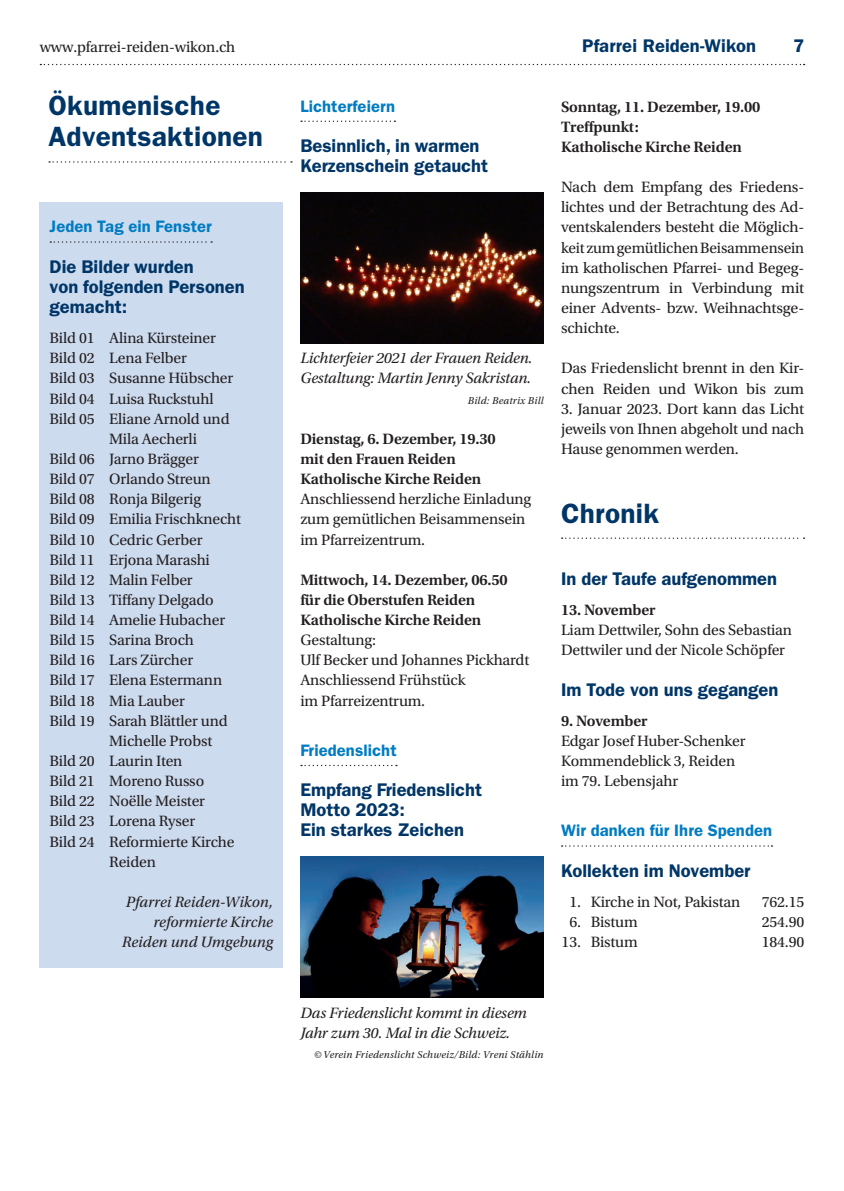
<style>
.page{position:relative;width:844px;height:1191px;background:#fff}
.page>*{position:absolute;margin:0;border:0;box-sizing:border-box;transform-origin:0 0}
.t1{font:600 28px/31.5px "ITC Franklin Gothic Std";letter-spacing:.01em;color:#003667}
.t2{font:600 18.38px/20.1px "ITC Franklin Gothic Std";color:#003667}
.t3{font:600 16.62px "ITC Franklin Gothic Std";letter-spacing:.005em;color:#007cc2}
.t4{font:15.75px/20.1px "Utopia Std";letter-spacing:-.01em;color:#231f20}
.t5{font:600 15.75px/20.1px "Utopia Std";letter-spacing:-.01em;color:#231f20}
.t6{font:italic 15.75px/20.1px "Utopia Std";letter-spacing:-.01em;color:#231f20}
.t7{font:italic 10.5px "Utopia Std";letter-spacing:.02em;color:#231f20}
</style>
<div class="page">
<svg style="left:40px;top:64px;width:764px;height:1px"></svg>
<svg style="left:49px;top:161px;width:243px;height:2px"></svg>
<svg style="left:301px;top:121px;width:94px;height:1px"></svg>
<svg style="left:301px;top:765px;width:96px;height:1px"></svg>
<svg style="left:561px;top:537px;width:243px;height:2px"></svg>
<svg style="left:561px;top:845px;width:211px;height:1px"></svg>
<div style="left:40px;top:202px;width:243px;height:765px;background:#cddbef"></div>
<svg style="left:50px;top:241px;width:162px;height:2px"></svg>
<img style="left:300px;top:192px;width:243px;height:151px">
<img style="left:300px;top:856px;width:243px;height:141px">
<p class="t4" style="left:40px;top:37px;width:197px">www.pfarrei-reiden-wikon.ch</p>
<p class="t2" style="left:582px;top:36px;width:175px">Pfarrei Reiden-Wikon</p>
<p class="t2" style="left:793px;top:36px;width:13px">7</p>
<h1 class="t1" style="left:48px;top:90px;width:216px">Ökumenische<br>Adventsaktionen</h1>
<p class="t3" style="left:300px;top:96px;width:96px">Lichterfeiern</p>
<p class="t5" style="left:561px;top:97px;width:201px">Sonntag, 11. Dezember, 19.00<br>Treffpunkt:<br>Katholische Kirche Reiden</p>
<p class="t4" style="left:561px;top:177px;width:245px;text-align:justify">Nach dem Empfang des Friedens&shy;lichtes und der Betrachtung des Ad&shy;ventskalenders besteht die Möglich&shy;keit zum gemütlichen Beisammensein im katholischen Pfarrei- und Begeg&shy;nungszentrum in Verbindung mit einer Advents- bzw. Weihnachtsge&shy;schichte.</p>
<p class="t4" style="left:561px;top:358px;width:245px">Das Friedenslicht brennt in den Kir&shy;chen Reiden und Wikon bis zum</p>
<p class="t4" style="left:561px;top:399px;width:245px;text-align:justify">3. Januar 2023. Dort kann das Licht jeweils von Ihnen abgeholt und nach Hause genommen werden.</p>
<p class="t2" style="left:300px;top:136px;width:189px">Besinnlich, in warmen<br>Kerzenschein getaucht</p>
<p class="t3" style="left:50px;top:217px;width:164px">Jeden Tag ein Fenster</p>
<p class="t2" style="left:50px;top:256px;width:196px">Die Bilder wurden<br>von folgenden Personen gemacht:</p>
<p class="t4" style="left:50px;top:328px;width:168px">Bild 01 Alina Kürsteiner</p>
<p class="t4" style="left:50px;top:348px;width:139px">Bild 02 Lena Felber</p>
<p class="t4" style="left:50px;top:368px;width:185px">Bild 03 Susanne Hübscher</p>
<p class="t4" style="left:50px;top:389px;width:165px">Bild 04 Luisa Ruckstuhl</p>
<p class="t4" style="left:50px;top:409px;width:181px">Bild 05 Eliane Arnold und</p>
<p class="t4" style="left:109px;top:429px;width:89px">Mila Aecherli</p>
<p class="t4" style="left:50px;top:449px;width:151px">Bild 06 Jarno Brägger</p>
<p class="t4" style="left:50px;top:469px;width:162px">Bild 07 Orlando Streun</p>
<p class="t4" style="left:50px;top:489px;width:153px">Bild 08 Ronja Bilgerig</p>
<p class="t4" style="left:50px;top:509px;width:193px">Bild 09 Emilia Frischknecht</p>
<p class="t4" style="left:50px;top:529px;width:154px">Bild 10 Cedric Gerber</p>
<p class="t4" style="left:50px;top:550px;width:162px">Bild 11 Erjona Marashi</p>
<p class="t4" style="left:50px;top:570px;width:145px">Bild 12 Malin Felber</p>
<p class="t4" style="left:50px;top:590px;width:166px">Bild 13 Tiffany Delgado</p>
<p class="t4" style="left:50px;top:610px;width:177px">Bild 14 Amelie Hubacher</p>
<p class="t4" style="left:50px;top:630px;width:146px">Bild 15 Sarina Broch</p>
<p class="t4" style="left:50px;top:650px;width:145px">Bild 16 Lars Zürcher</p>
<p class="t4" style="left:50px;top:670px;width:174px">Bild 17 Elena Estermann</p>
<p class="t4" style="left:50px;top:690px;width:137px">Bild 18 Mia Lauber</p>
<p class="t4" style="left:50px;top:711px;width:179px">Bild 19 Sarah Blättler und</p>
<p class="t4" style="left:109px;top:731px;width:104px">Michelle Probst</p>
<p class="t4" style="left:50px;top:751px;width:134px">Bild 20 Laurin Iten</p>
<p class="t4" style="left:50px;top:771px;width:156px">Bild 21 Moreno Russo</p>
<p class="t4" style="left:50px;top:791px;width:157px">Bild 22 Noëlle Meister</p>
<p class="t4" style="left:50px;top:811px;width:147px">Bild 23 Lorena Ryser</p>
<p class="t4" style="left:50px;top:831px;width:186px">Bild 24 Reformierte Kirche</p>
<p class="t4" style="left:109px;top:852px;width:48px">Reiden</p>
<p class="t6" style="left:122px;top:892px;width:153px;text-align:right">Pfarrei Reiden-Wikon, reformierte Kirche<br>Reiden und Umgebung</p>
<p class="t6" style="left:300px;top:348px;width:233px">Lichterfeier 2021 der Frauen Reiden.<br>Gestaltung: Martin Jenny Sakristan.</p>
<p class="t7" style="left:468px;top:394px;width:77px">Bild: Beatrix Bill</p>
<p class="t5" style="left:300px;top:429px;width:197px">Dienstag, 6. Dezember, 19.30 mit den Frauen Reiden<br>Katholische Kirche Reiden</p>
<p class="t4" style="left:300px;top:489px;width:232px">Anschliessend herzliche Einladung zum gemütlichen Beisammensein im Pfarreizentrum.</p>
<p class="t5" style="left:300px;top:570px;width:209px">Mittwoch, 14. Dezember, 06.50 für die Oberstufen Reiden<br>Katholische Kirche Reiden</p>
<p class="t4" style="left:300px;top:630px;width:230px">Gestaltung:<br>Ulf Becker und Johannes Pickhardt<br>Anschliessend Frühstück<br>im Pfarreizentrum.</p>
<p class="t3" style="left:300px;top:740px;width:98px">Friedenslicht</p>
<p class="t2" style="left:300px;top:780px;width:183px">Empfang Friedenslicht<br>Motto 2023:<br>Ein starkes Zeichen</p>
<h1 class="t1" style="left:561px;top:497px;width:99px">Chronik</h1>
<p class="t2" style="left:561px;top:568px;width:217px">In der Taufe aufgenommen</p>
<p class="t5" style="left:561px;top:600px;width:96px">13. November</p>
<p class="t4" style="left:561px;top:620px;width:232px">Liam Dettwiler, Sohn des Sebastian<br>Dettwiler und der Nicole Schöpfer</p>
<p class="t2" style="left:561px;top:679px;width:219px">Im Tode von uns gegangen</p>
<p class="t5" style="left:561px;top:710px;width:88px">9. November</p>
<p class="t4" style="left:561px;top:731px;width:186px">Edgar Josef Huber-Schenker<br>Kommendeblick 3, Reiden im 79. Lebensjahr</p>
<p class="t3" style="left:561px;top:821px;width:212px">Wir danken für Ihre Spenden</p>
<p class="t2" style="left:561px;top:860px;width:191px">Kollekten im November</p>
<p class="t4" style="left:569px;top:892px;width:172px">1. Kirche in Not, Pakistan</p>
<p class="t4" style="left:761px;top:892px;width:44px">762.15</p>
<p class="t4" style="left:569px;top:912px;width:70px">6. Bistum</p>
<p class="t4" style="left:761px;top:912px;width:44px">254.90</p>
<p class="t4" style="left:561px;top:932px;width:78px">13. Bistum</p>
<p class="t4" style="left:761px;top:932px;width:44px">184.90</p>
<p class="t6" style="left:300px;top:1002px;width:228px">Das Friedenslicht kommt in diesem<br>Jahr zum 30. Mal in die Schweiz.</p>
<p class="t7" style="left:314px;top:1048px;width:231px">© Verein Friedenslicht Schweiz/Bild: Vreni Stählin</p>
</div>
